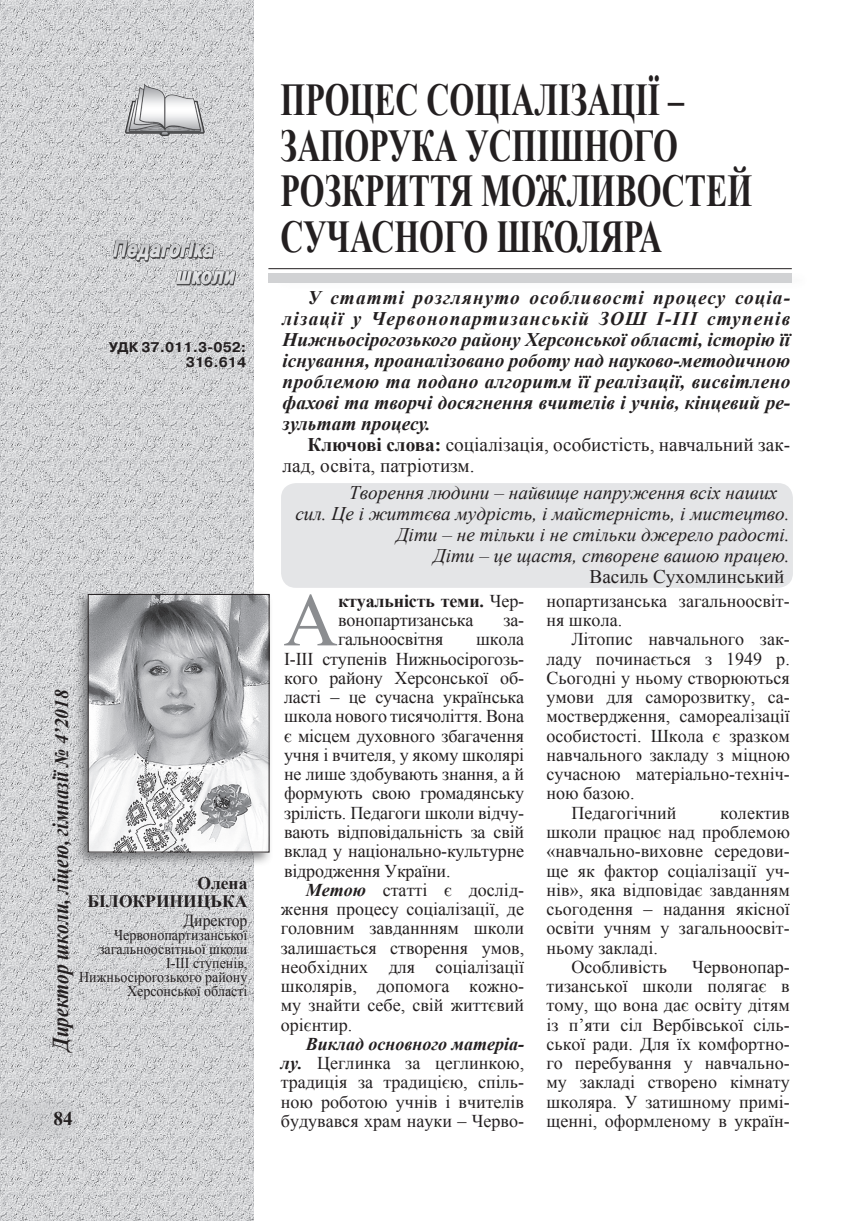
<style>
.page{position:relative;width:864px;height:1221px;background:#fff}
.page>*{position:absolute;margin:0;border:0;box-sizing:border-box;transform-origin:0 0}
.Основний_текст{font:75.42px "Times New Roman";color:#8b8d90}
.Заголовки{font:700 45.5px/45.5px "Times New Roman";color:#231f20;scale:.7 1}
.t1{font:italic 700 22.75px "Times New Roman";color:#231f20;scale:.85 1}
.Red_peredmova2{font:italic 700 19.25px/21px "Times New Roman";color:#231f20;text-align:justify}
.Основний_текст-2{font:italic 19.25px "Times New Roman";color:#231f20}
.Red_peredmova2-2{font:19.25px/21px "Times New Roman";color:#231f20}
.Основний_текст-3{font:19.25px "Times New Roman";color:#231f20}
.t2{font:700 19.25px "Times New Roman";color:#231f20}
.Основний_текст-4{font:18.03px/19.2px "Times New Roman";color:#231f20;text-align:justify}
.Основний_текст__копи{font:700 17.5px "Times New Roman";color:#231f20}
.посада{font:16.8px "Times New Roman";color:#231f20;scale:.93 1}
.посада-2{font:15.05px/14px "Times New Roman";color:#231f20;text-align:right;scale:.93 1}
.Podp_Foto{font:700 14px "Pragmatica C";color:#231f20}
.s1{font-size:19.25px}
.s2{font-weight:700}
.s3{font-weight:700;font-style:italic}
</style>
<div class="page">
<img style="left:0;top:0;width:253px;height:1220px">
<img style="left:120px;top:82px;width:91px;height:57px">
<img style="left:0;top:1099px;width:80px;height:39px">
<div style="left:274px;top:271px;width:536px;height:20px;background:#231f20;opacity:.75"></div>
<hr style="left:268px;top:268px;width:523px;height:1px;background:#231f20">
<div style="left:268px;top:272px;width:523px;height:10px;background:#d1d2d4"></div>
<img style="left:112px;top:240px;width:125px;height:46px">
<div style="left:281px;top:483px;width:511px;height:105px;background:#e4e5e7;border-radius:15px"></div>
<div style="left:73px;top:589px;width:201px;height:277px;background:#57585a;opacity:.75"></div>
<img style="left:90px;top:596px;width:177px;height:254px">
<div style="left:88px;top:594px;width:181px;height:258px;border:1px solid #231f20"></div>
<p class="Podp_Foto" style="left:109px;top:339px;width:139px">УДК 37.011.3-052:</p>
<p class="Podp_Foto" style="left:186px;top:354px;width:62px">316.614</p>
<p class="t1" style="left:45px;top:1050px;width:426px;rotate:-90deg">Директор школи, ліцею, гімназії <span class="s1">№ 4’2018</span></p>
<p class="Основний_текст__копи" style="left:197px;top:871px;width:52px">Олена</p>
<p class="Основний_текст__копи" style="left:87px;top:888px;width:161px">БІЛОКРИНИЦЬКА</p>
<p class="посада" style="left:183px;top:909px;width:70px">Директор</p>
<p class="посада-2" style="left:114px;top:927px;width:145px">Червонопартизанської</p>
<p class="посада-2" style="left:99px;top:941px;width:161px">загальноосвітньої школи</p>
<p class="посада-2" style="left:166px;top:955px;width:89px">І-ІІІ ступенів,</p>
<p class="посада-2" style="left:79px;top:969px;width:182px">Нижньосірогозького району<br>Херсонської області</p>
<p class="t2" style="left:41px;top:1104px;width:21px">84</p>
<p class="t2" style="left:54px;top:1104px;width:21px">84</p>
<p class="Заголовки" style="left:280px;top:76px;width:577px">ПРОЦЕС СОЦІАЛІЗАЦІЇ –</p>
<p class="Заголовки" style="left:280px;top:122px;width:569px">ЗАПОРУКА УСПІШНОГО</p>
<p class="Заголовки" style="left:280px;top:167px;width:675px">РОЗКРИТТЯ МОЖЛИВОСТЕЙ<br>СУЧАСНОГО ШКОЛЯРА</p>
<p class="Red_peredmova2" style="left:282px;top:287px;width:509px;text-indent:25px">У статті розглянуто особливості процесу соціа&shy;лізації у Червонопартизанській ЗОШ І-ІІІ ступенів Нижньосірогозького району Херсонської області, історію її існування, проаналізовано роботу над науково-методичною проблемою та подано алгоритм її реалізації, висвітлено фахові та творчі досягнення вчителів і учнів, кінцевий ре&shy;зультат процесу.</p>
<p class="Red_peredmova2-2" style="left:282px;top:434px;width:509px;text-indent:25px"><span class="s2">Ключові слова:</span> соціалізація, особистість, навчальний зак&shy;лад, освіта, патріотизм.</p>
<p class="Основний_текст-2" style="left:349px;top:479px;width:429px">Творення людини – найвище напруження всіх наших</p>
<p class="Основний_текст-2" style="left:295px;top:500px;width:495px">сил. Це і життєва мудрість, і майстерність, і мистецтво.</p>
<p class="Основний_текст-2" style="left:396px;top:521px;width:395px">Діти – не тільки і не стільки джерело радості.</p>
<p class="Основний_текст-2" style="left:433px;top:542px;width:357px">Діти – це щастя, створене вашою працею.</p>
<p class="Основний_текст-3" style="left:589px;top:563px;width:196px">Василь Сухомлинський</p>
<p class="Основний_текст" style="left:283px;top:569px;width:56px">А</p>
<p class="Основний_текст-4" style="left:338px;top:591px;width:187px"><span class="s2">ктуальність теми.</span> Чер&shy;во-нопартизанська</p>
<p class="Основний_текст-4" style="left:503px;top:610px;width:22px">за-</p>
<p class="Основний_текст-4" style="left:338px;top:629px;width:107px">гальноосвітня</p>
<p class="Основний_текст-4" style="left:284px;top:629px;width:241px;text-indent:192px">школа І-ІІІ ступенів Нижньосірогозь&shy;кого району Херсонської об&shy;ласті – це сучасна українська школа нового тисячоліття. Вона є місцем духовного збагачення учня і вчителя, у якому школярі не лише здобувають знання, а й формують свою громадянську зрілість. Педагоги школи відчу&shy;вають відповідальність за свій вклад у національно-культурне відродження України.</p>
<p class="Основний_текст-4" style="left:281px;top:879px;width:245px;text-indent:25px"><span class="s3">Метою</span> статті є дослід&shy;ження процесу соціалізації, де головним завданнням школи залишається створення умов, необхідних для соціалізації школярів, допомога кожно&shy;му знайти себе, свій життєвий орієнтир.</p>
<p class="Основний_текст-4" style="left:281px;top:1033px;width:245px;text-indent:25px"><span class="s3">Виклад основного матеріа&shy;лу.</span> Цеглинка за цеглинкою, традиція за традицією, спіль&shy;ною роботою учнів і вчителів будувався храм нау-ки – Черво-</p>
<p class="Основний_текст-4" style="left:546px;top:591px;width:245px">нопартизанська загальноосвіт&shy;ня школа.</p>
<p class="Основний_текст-4" style="left:546px;top:629px;width:245px;text-indent:25px">Літопис навчального зак&shy;ладу починається з 1949 р.<br>Сьогодні у ньому створюються умови для саморозвитку, са&shy;моствердження, самореалізації особистості. Школа є зразком навчального закладу з міцною сучасною матеріально-техніч&shy;ною базою.</p>
<p class="Основний_текст-4" style="left:571px;top:802px;width:106px">Педагогічний</p>
<p class="Основний_текст-4" style="left:546px;top:802px;width:245px;text-indent:174px">колектив школи працює над проблемою «навчально-виховне середови&shy;ще як фактор соціалізації уч&shy;нів», яка відповідає завданням сьогодення – надання якісної освіти учням у загальноосвіт&shy;ньому закладі.</p>
<p class="Основний_текст-4" style="left:571px;top:956px;width:97px">Особливість</p>
<p class="Основний_текст-4" style="left:546px;top:956px;width:245px;text-indent:145px">Червонопар&shy;тизанської школи полягає в тому, що вона дає освіту дітям із п’яти сіл Вербівської сіль&shy;ської ради. Для їх комфортно&shy;го перебування у навчально&shy;му закладі створено кімнату школяра. У затишному примі&shy;щенні, оформленому в україн-</p>
</div>
